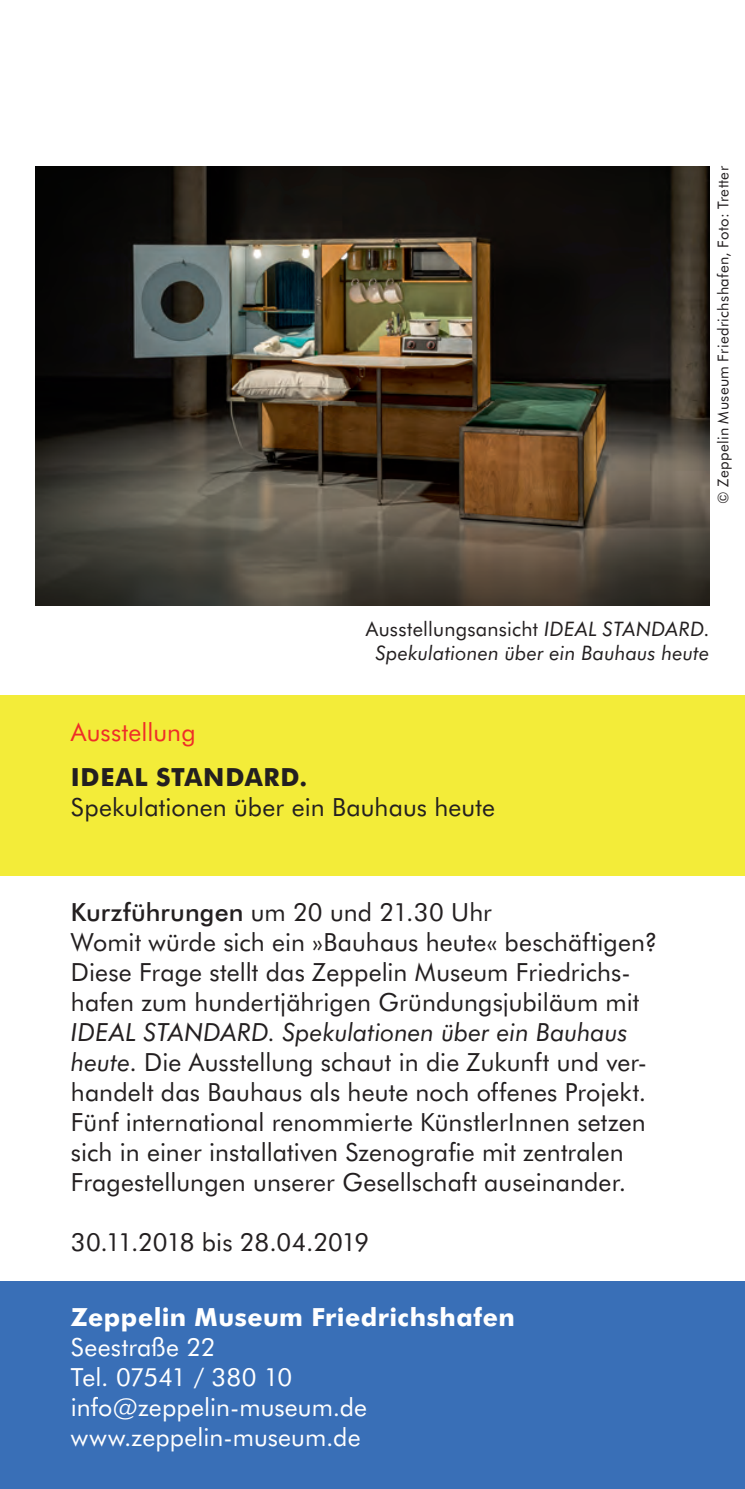
<style>
.page{position:relative;width:745px;height:1489px;background:#fff}
.page>*{position:absolute;margin:0;border:0;box-sizing:border-box;transform-origin:0 0}
._02_Fließtext{font:25px/30px "Futura BT";letter-spacing:.005em;color:#231f20}
._02_Fließtext-2{font:25px "Futura BT";letter-spacing:.005em;color:#fff}
._04_Institution{font:700 25px "Futura BT";letter-spacing:.02em;color:#fff}
._02_Fließtext-3{font:25px "Futura BT";letter-spacing:-.035em;color:#fff}
._01_Name{font:700 25px "Futura BT";letter-spacing:.03em;color:#231f20}
._00_Genre{font:25px "Futura BT";letter-spacing:.005em;color:#ee2d28}
._03_BU{font:italic 20px/24px "Futura BT";letter-spacing:.01em;color:#231f20;text-align:center}
._05{font:15px "Futura BT";letter-spacing:.025em;color:#231f20}
.s1{font-style:normal}
.s2{font-weight:500}
.s3{font-style:italic}
</style>
<div class="page">
<div style="left:0;top:695px;width:744px;height:180px;background:#f3ec39"></div>
<div style="left:0;top:1281px;width:744px;height:207px;background:#396fb7"></div>
<img style="left:35px;top:166px;width:674px;height:439px">
<p class="_05" style="left:713px;top:504px;width:339px;rotate:-90deg">© Zeppelin Museum Friedrichshafen, Foto: Tretter</p>
<p class="_03_BU" style="left:365px;top:616px;width:345px"><span class="s1">Ausstellungsansicht</span> IDEAL STANDARD<span class="s1">.<br></span>Spekulationen über ein Bauhaus heute</p>
<p class="_00_Genre" style="left:71px;top:716px;width:126px">Ausstellung</p>
<p class="_01_Name" style="left:71px;top:761px;width:238px">IDEAL STANDARD.</p>
<p class="_02_Fließtext" style="left:71px;top:791px;width:425px">Spekulationen über ein Bauhaus heute</p>
<p class="_02_Fließtext" style="left:71px;top:896px;width:422px"><span class="s2">Kurzführungen</span> um 20 und 21.30 Uhr</p>
<p class="_02_Fließtext" style="left:71px;top:926px;width:587px">Womit würde sich ein »Bauhaus heute« beschäftigen?<br>Diese Frage stellt das Zeppelin Museum Friedrichs&shy;hafen zum hundertjährigen Gründungsjubiläum mit <span class="s3">IDEAL STANDARD. Spekulationen über ein Bauhaus heute</span>. Die Ausstellung schaut in die Zukunft und ver&shy;handelt das Bauhaus als heute noch offenes Projekt.<br>Fünf international renommierte KünstlerInnen setzen sich in einer installativen Szenografie mit zentralen Fragestellungen unserer Gesellschaft auseinander.</p>
<p class="_02_Fließtext" style="left:71px;top:1226px;width:300px">30.11.2018 bis 28.04.2019</p>
<p class="_04_Institution" style="left:71px;top:1301px;width:445px">Zeppelin Museum Friedrichshafen</p>
<p class="_02_Fließtext-2" style="left:71px;top:1331px;width:146px">Seestraße 22</p>
<p class="_02_Fließtext-3" style="left:71px;top:1361px;width:223px">Tel. 07541 / 380 10</p>
<p class="_02_Fließtext-2" style="left:71px;top:1391px;width:297px">info@zeppelin-museum.de</p>
<p class="_02_Fließtext-2" style="left:71px;top:1421px;width:291px">www.zeppelin-museum.de</p>
</div>
